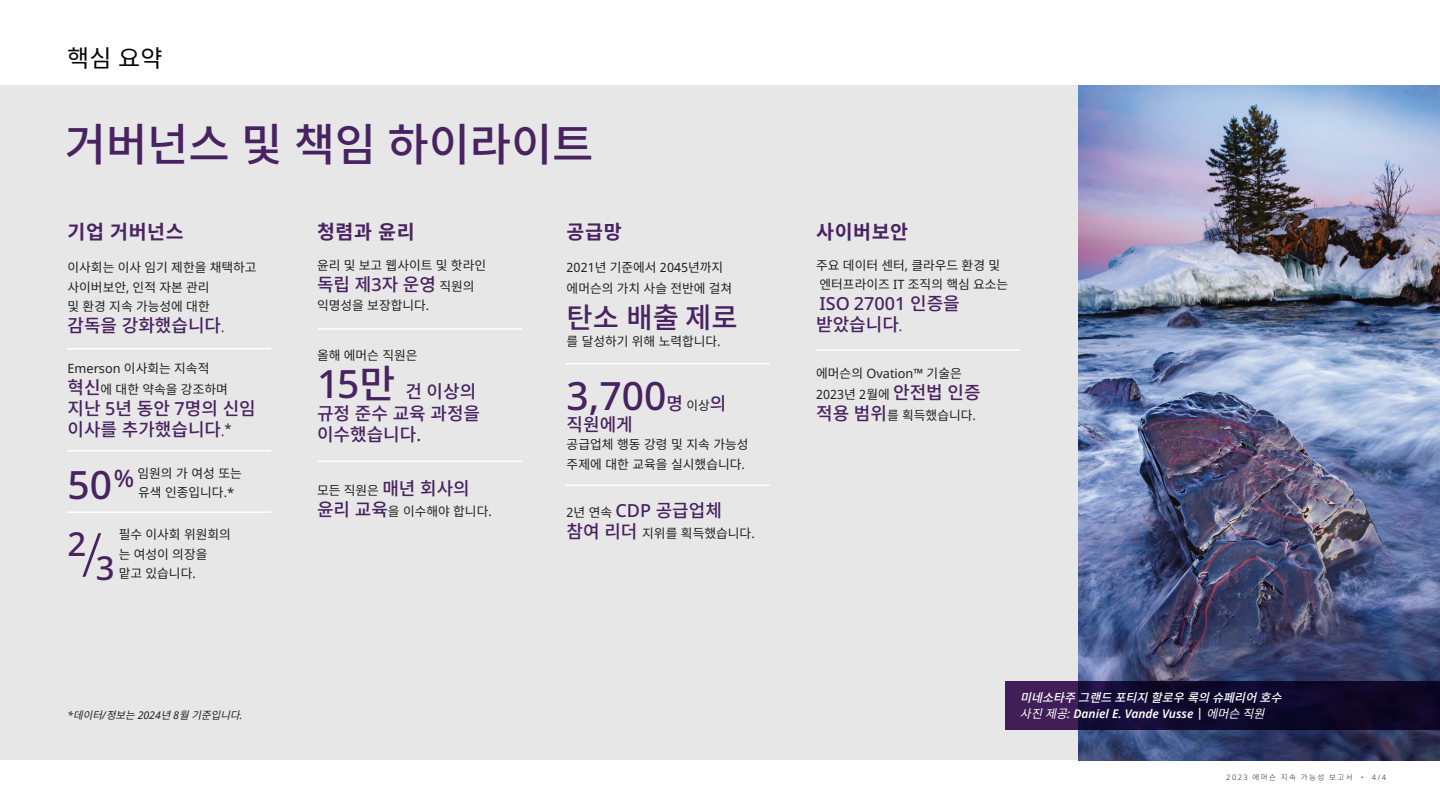
<style>
.page{position:relative;width:1440px;height:810px;background:#fff}
.page>*{position:absolute;margin:0;border:0;box-sizing:border-box;transform-origin:0 0}
.t1{font:500 45px "Noto Sans CJ Kkr";letter-spacing:-.005em;color:#492261}
.t2{font:500 39px "Noto Sans";color:#492261}
.t3{font:500 33px "Noto Sans";color:#492261}
.t4{font:500 28.5px "Noto Sans CJ Kkr";color:#492261}
.t5{font:24px "Noto Sans CJ Kkr";color:#040503}
.t6{font:700 19.5px "Noto Sans CJ Kkr";letter-spacing:.03em;color:#492261}
.t7{font:500 18px/21.8px "Noto Sans CJ Kkr";color:#492261}
.t8{font:500 18px "Noto Sans";color:#492261}
.t9{font:12.75px/19.5px "Noto Sans CJ Kkr";color:#231f20}
.t10{font:12.75px/21px "Noto Sans";color:#231f20}
.t11{font:italic 600 12px "Noto Sans";color:#fff}
.t12{font:italic 500 12px "Noto Sans CJ Kkr";color:#fff}
.t13{font:italic 10.5px "Noto Sans CJ Kkr";color:#231f20}
.t14{font:300 7.5px "Noto Sans CJ Kkr";letter-spacing:.19em;color:#231f20}
.s1{font-family:"Noto Sans"}
.s2{font-family:"Noto Sans";font-weight:400;font-size:12.75px;color:#231f20}
.s3{font-family:"Noto Sans CJ Kkr"}
.s4{font-weight:500;font-size:18px;color:#492261}
.s5{font-family:"Noto Sans";font-weight:500;font-size:39px;color:#492261}
.s6{font-family:"Noto Sans";font-weight:500;font-size:24px;color:#492261}
.s7{font-weight:400;font-size:12.75px;color:#231f20}
.s8{font-family:"Noto Sans";font-size:39px}
.s9{font-size:39px}
.s10{font-family:"Noto Sans";font-weight:400;color:#231f20}
.s11{font-family:"Noto Sans CJ Kkr";font-size:18px}
.s12{font-family:"Noto Sans CJ Kkr";font-weight:400;font-size:12.75px;color:#231f20}
.s13{font-family:"Noto Sans CJ Kkr";font-weight:500;font-size:18px;color:#492261}
.s14{font-family:"Noto Sans CJ Kkr";font-weight:400}
.s15{font-weight:400}
</style>
<div class="page">
<div style="left:0;top:86px;width:1440px;height:674px;background:#e6e7e6"></div>
<img style="left:1078px;top:85px;width:362px;height:675px">
<svg style="left:1005px;top:681px;width:435px;height:49px;background:#180c33"></svg>
<svg style="left:82px;top:533px;width:19px;height:44px"></svg>
<hr style="left:67px;top:348px;width:204px;height:2px;background:#fff">
<hr style="left:318px;top:328px;width:204px;height:2px;background:#fff">
<hr style="left:566px;top:363px;width:204px;height:1px;background:#fff">
<hr style="left:815px;top:350px;width:204px;height:1px;background:#fff">
<hr style="left:566px;top:484px;width:204px;height:2px;background:#fff">
<hr style="left:318px;top:460px;width:204px;height:2px;background:#fff">
<hr style="left:67px;top:450px;width:204px;height:2px;background:#fff">
<hr style="left:67px;top:512px;width:204px;height:1px;background:#fff">
<h3 class="t5" style="left:67px;top:45px;width:97px">핵심 요약</h3>
<h1 class="t1" style="left:65px;top:119px;width:530px">거버넌스 및 책임 하이라이트</h1>
<h3 class="t6" style="left:68px;top:221px;width:118px">기업 거버넌스</h3>
<p class="t9" style="left:68px;top:258px;width:191px">이사회는 이사 임기 제한을 채택하고 사이버보안<span class="s1">,</span> 인적 자본 관리<br>및 환경 지속 가능성에 대한</p>
<h3 class="t7" style="left:68px;top:315px;width:159px">감독을 강화했습니다<span class="s2">.</span></h3>
<p class="t10" style="left:68px;top:358px;width:143px">Emerson <span class="s3">이사회는 지속적</span></p>
<p class="t9" style="left:68px;top:380px;width:162px"><span class="s4">혁신</span>에 대한 약속을 강조하며</p>
<h3 class="t7" style="left:68px;top:398px;width:190px;line-height:21px">지난 <span class="s1">5</span>년 동안 <span class="s1">7</span>명의 신임 이사를 추가했습니다<span class="s2">.</span><sup>*</sup></h3>
<p class="t9" style="left:138px;top:464px;width:106px;text-indent:-71px"><span class="s5">50</span><span class="s6">%</span> 임원의 가 여성 또는 유색 인종입니다<span class="s1">.*</span></p>
<h3 class="t3" style="left:68px;top:525px;width:20px">2</h3>
<h3 class="t3" style="left:96px;top:549px;width:20px">3</h3>
<p class="t9" style="left:119px;top:525px;width:114px">필수 이사회 위원회의 는 여성이 의장을 맡고 있습니다<span class="s1">.</span></p>
<p class="t13" style="left:68px;top:709px;width:180px"><span class="s1">*</span> 데이터<span class="s1">/</span>정보는<span class="s1">2 024</span> 년<span class="s1">8</span>월 기준입니다<span class="s1">.</span></p>
<h3 class="t6" style="left:317px;top:221px;width:99px">청렴과 윤리</h3>
<p class="t9" style="left:317px;top:256px;width:171px">윤리 및 보고 웹사이트 및 핫라인</p>
<h3 class="t7" style="left:317px;top:274px;width:159px">독립 제<span class="s1">3</span>자 운영 <span class="s7">직원의</span></h3>
<p class="t9" style="left:317px;top:296px;width:114px">익명성을 보장합니다<span class="s1">.</span></p>
<p class="t9" style="left:317px;top:346px;width:102px">올해 에머슨 직원은</p>
<h3 class="t7" style="left:317px;top:380px;width:165px"><span class="s8">15</span><span class="s9">만</span> 건 이상의 규정 준수 교육 과정을 이수했습니다<span class="s10">.</span></h3>
<p class="t9" style="left:317px;top:480px;width:176px;line-height:21px">모든 직원은 <span class="s4">매년 회사의 윤리 교육</span>을 이수해야 합니다<span class="s1">.</span></p>
<h3 class="t6" style="left:567px;top:221px;width:56px">공급망</h3>
<p class="t10" style="left:567px;top:258px;width:158px">2021<span class="s3">년 기준에서</span> 2045<span class="s3">년까지</span></p>
<p class="t9" style="left:567px;top:279px;width:167px">에머슨의 가치 사슬 전반에 걸쳐</p>
<h3 class="t4" style="left:567px;top:301px;width:173px">탄소 배출 제로</h3>
<p class="t9" style="left:567px;top:332px;width:156px">를 달성하기 위해 노력합니다<span class="s1">.</span></p>
<h2 class="t2" style="left:567px;top:374px;width:161px">3,700<span class="s11">명</span> <span class="s12">이상</span><span class="s11">의</span></h2>
<h3 class="t7" style="left:567px;top:414px;width:68px">직원에게</h3>
<p class="t9" style="left:567px;top:435px;width:184px">공급업체 행동 강령 및 지속 가능성 주제에 대한 교육을 실시했습니다<span class="s1">.</span></p>
<h3 class="t7" style="left:567px;top:500px;width:157px"><span class="s2">2</span><span class="s7">년 연속</span> <span class="s1">CDP</span> 공급업체</h3>
<p class="t9" style="left:567px;top:524px;width:190px"><span class="s4">참여 리더</span> 지위를 획득했습니다<span class="s1">.</span></p>
<h3 class="t6" style="left:816px;top:221px;width:94px">사이버보안</h3>
<p class="t9" style="left:816px;top:256px;width:194px">주요 데이터 센터<span class="s1">,</span> 클라우드 환경 및 엔터프라이즈 <span class="s1">IT</span> 조직의 핵심 요소는</p>
<h3 class="t8" style="left:819px;top:293px;width:142px">ISO 27001 <span class="s3">인증을</span></h3>
<h3 class="t7" style="left:816px;top:314px;width:88px">받았습니다<span class="s2">.</span></h3>
<p class="t10" style="left:816px;top:363px;width:166px"><span class="s3">에머슨의</span> Ovation™ <span class="s3">기술은<br></span>2023<span class="s3">년</span> 2<span class="s3">월에</span> <span class="s13">안전법 인증</span></p>
<p class="t9" style="left:816px;top:406px;width:161px"><span class="s4">적용 범위</span>를 획득했습니다<span class="s1">.</span></p>
<p class="t12" style="left:1020px;top:691px;width:270px">미네소타주 그랜드 포티지 할로우 록의 슈페리어 호수</p>
<p class="t11" style="left:1020px;top:706px;width:253px"><span class="s14">사진제공</span><span class="s15">:</span> Daniel E. Vande Vusse | <span class="s14">에머슨직원</span></p>
<p class="t14" style="left:1226px;top:773px;width:161px"><span class="s1">2023</span> 에머슨 지속 가능성 보고서 <span class="s1">• 4/4</span></p>
</div>
